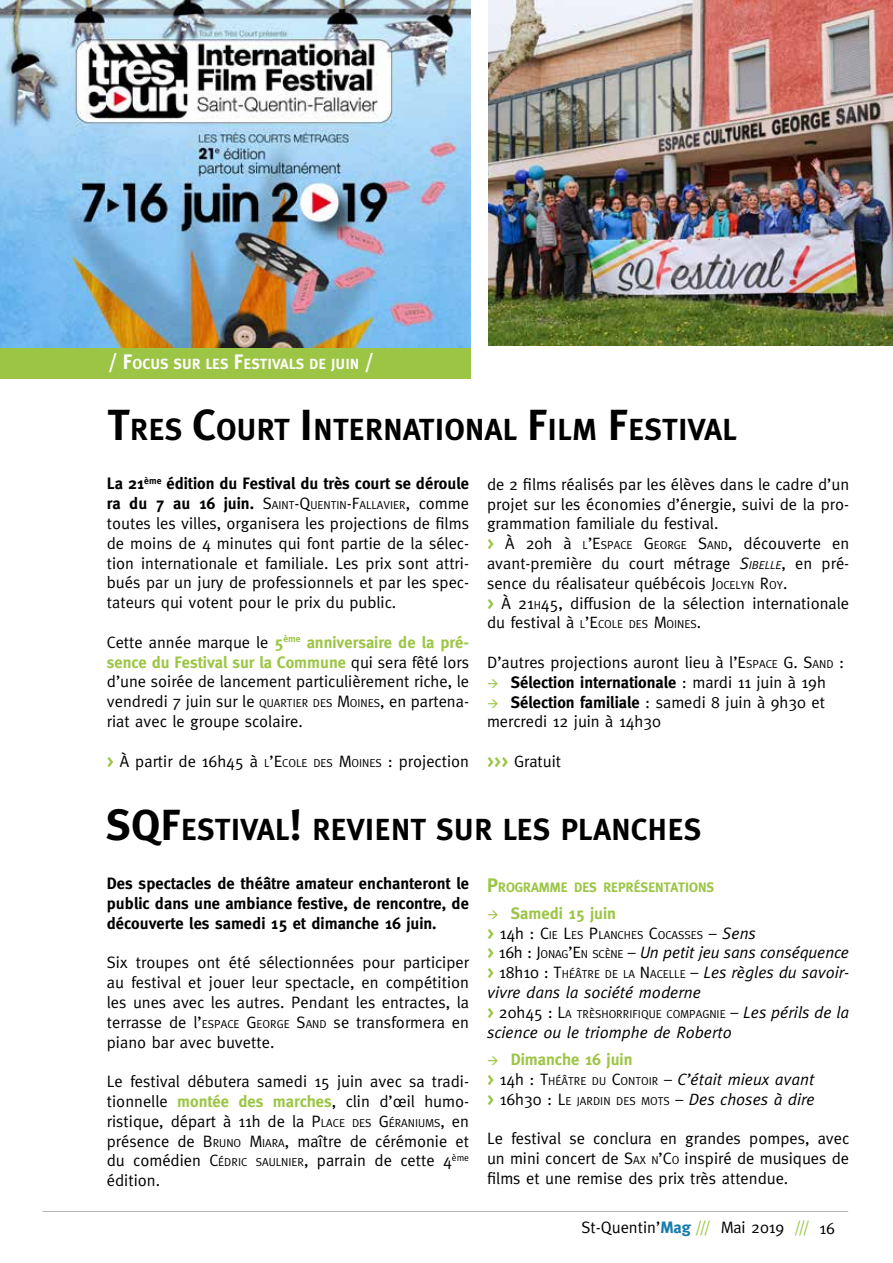
<style>
.page{position:relative;width:893px;height:1263px;background:#fff}
.page>*{position:absolute;margin:0;border:0;box-sizing:border-box;transform-origin:0 0}
.t1{font:700 30.45px "Meta Plus";color:#000}
.t2{font:16.5px/19.8px "Meta";color:#000;text-align:justify}
.t3{font:700 16.5px/19.8px "Meta";color:#000;text-align:justify}
.t4{font:italic 16.5px/19.8px "Meta";color:#000;text-align:justify}
.t5{font:700 16.5px "Meta";color:#9cc545}
.t6{font:700 14.7px "Meta Plus";color:#fff}
.t7{font:700 13.65px "Meta";color:#9cc545}
.t8{font:11.55px "Meta";color:#000}
.s1{font-size:21px}
.s2{font-size:43.5px}
.s3{font-weight:700;font-size:16.5px}
.s4{font-size:16.5px}
.s5{font-weight:700;color:#9cc545}
.s6{font-size:11.55px}
.s7{font-style:inherit}
.s8{font-style:italic}
.s9{font-style:italic;font-size:11.55px}
.s10{color:#9cc545}
.s11{font-weight:400}
.s12{font-weight:700}
.s13{font-size:19.5px}
.s14{font-weight:700;font-size:16.5px;color:#9cc545}
.s15{font-style:italic;font-size:16.5px}
.s16{font-weight:700;font-style:normal;color:#9cc545}
.s17{font-style:normal}
.s18{font-style:normal;font-size:11.55px}
.s19{font-weight:700;color:#167cac}
</style>
<div class="page">
<hr style="left:43px;top:1211px;width:805px;height:1px;background:#b3b2b2">
<div style="left:0;top:346px;width:470px;height:33px;background:#9cc545"></div>
<img style="left:0;top:0;width:470px;height:347px">
<img style="left:488px;top:0;width:405px;height:346px">
<p class="t6" style="left:108px;top:355px;width:268px"><span class="s1">/ F</span>OCUS SUR LES <span class="s1">F</span>ESTIVALS DE JUIN <span class="s1">/</span></p>
<h1 class="t1" style="left:107px;top:411px;width:631px"><span class="s2">T</span>RES <span class="s2">C</span>OURT <span class="s2">I</span> NTERNATIONAL <span class="s2">F</span>ILM <span class="s2">F</span>ESTIVAL</h1>
<p class="t3" style="left:107px;top:474px;width:364px">La 21<sup>ème</sup> édition du Festival du très court se déroule</p>
<p class="t8" style="left:107px;top:498px;width:364px"><span class="s3">ra du 7 au 16 juin</span><span class="s3">.</span> <span class="s4">S</span>AINT<span class="s4">-Q</span>UENTIN<span class="s4">-F</span>ALLAVIER<span class="s4">, comme</span></p>
<p class="t2" style="left:107px;top:513px;width:364px">toutes les villes, organisera les projections de films de moins de 4 minutes qui font partie de la sélec&shy;tion internationale et familiale. Les prix sont attri&shy;bués par un jury de professionnels et par les spec&shy;tateurs qui votent pour le prix du public.</p>
<p class="t2" style="left:107px;top:632px;width:364px">Cette année marque le <span class="s5">5</span><sup>ème</sup> <span class="s5">anniversaire de la pré&shy;sence du Festival sur la Commune</span> qui sera fêté lors d’une soirée de lancement particulièrement riche, le vendredi 7 juin sur le <span class="s6">QUARTIER DES</span> <span class="s7">M</span><span class="s6">OINES</span>, en partena&shy;riat avec le groupe scolaire.</p>
<p class="t2" style="left:107px;top:751px;width:364px"><span class="s5">&gt;</span> À partir de 16h45 à <span class="s6">L</span><span class="s7">’E</span><span class="s6">COLE DES</span> <span class="s7">M</span><span class="s6">OINES</span> <span class="s7">:</span> projection</p>
<p class="t2" style="left:487px;top:474px;width:364px;text-align:left">de 2 films réalisés par les élèves dans le cadre d’un projet sur les économies d’énergie, suivi de la pro&shy;grammation familiale du festival.<br><span class="s5">&gt;</span> À 20h à <span class="s6">L</span><span class="s7">’E</span><span class="s6">SPACE</span> <span class="s7">G</span> <span class="s6">EORGE</span> <span class="s7">S</span><span class="s6">AND</span><span class="s7">,</span> découverte en avant-première du court métrage <span class="s8">S</span><span class="s9">ibelle</span>, en pré&shy;sence du réalisateur québécois <span class="s7">J</span><span class="s6">OCELYN</span> <span class="s7">R</span><span class="s6">OY</span><span class="s7">.<br></span><span class="s5">&gt;</span> À <span class="s7">21</span><span class="s6">H</span><span class="s7">45</span>, diffusion de la sélection internationale</p>
<p class="t8" style="left:487px;top:618px;width:216px"><span class="s4">du festival à</span> L<span class="s4">’E</span>COLE DES <span class="s4">M</span>OINES<span class="s4">.</span></p>
<p class="t2" style="left:487px;top:652px;width:358px">D’autres projections auront lieu à l’<span class="s7">E</span><span class="s6">SPACE</span> <span class="s7">G. S</span><span class="s6">AND</span> :</p>
<p class="t3" style="left:487px;top:672px;width:340px"><span class="s10">→</span> Sélection internationale <span class="s11">: mardi 11 juin à 19h</span></p>
<p class="t2" style="left:487px;top:692px;width:340px"><span class="s10">→</span> <span class="s12">Sélection familiale</span> : samedi 8 juin à 9h30 et mercredi 12 juin à 14h30</p>
<p class="t2" style="left:487px;top:751px;width:76px"><span class="s5">&gt;&gt;&gt;</span> Gratuit</p>
<h1 class="t1" style="left:106px;top:812px;width:597px"><span class="s2">SQF</span>ESTIVAL<span class="s2">!</span> REVIENT SUR LES PLANCHES</h1>
<p class="t3" style="left:107px;top:873px;width:364px">Des spectacles de théâtre amateur enchanteront le public dans une ambiance festive, de rencontre, de découverte les samedi 15 et dimanche 16 juin.</p>
<p class="t2" style="left:107px;top:952px;width:364px">Six troupes ont été sélectionnées pour participer au festival et jouer leur spectacle, en compétition les unes avec les autres. Pendant les entractes, la terrasse de l’<span class="s6">ESPACE</span> <span class="s7">G</span> <span class="s6">EORGE</span> <span class="s7">S</span><span class="s6">AND</span> se transformera en piano bar avec buvette.</p>
<p class="t2" style="left:107px;top:1071px;width:364px">Le festival débutera samedi 15 juin avec sa tradi&shy;tionnelle <span class="s5">montée des marches</span>, clin d’œil humo&shy;ristique, départ à 11h de la <span class="s7">P</span><span class="s6">LACE DES</span> <span class="s7">G</span> <span class="s6">ÉRANIUMS</span>, en présence de <span class="s7">B</span><span class="s6">RUNO</span> <span class="s7">M</span><span class="s6">IARA</span>, maître de cérémonie et du comédien <span class="s7">C</span><span class="s6">ÉDRIC SAULNIER</span>, parrain de cette 4<sup>ème </sup>édition.</p>
<p class="t7" style="left:487px;top:879px;width:229px"><span class="s13">P</span>ROGRAMME DES REPRÉSENTATIONS</p>
<p class="t5" style="left:487px;top:903px;width:131px">→ Samedi 15 juin</p>
<p class="t8" style="left:487px;top:928px;width:270px"><span class="s14">&gt;</span> <span class="s4">14h :</span> <span class="s4">C</span>IE <span class="s4">L</span> ES <span class="s4">P</span>LANCHES <span class="s4">C</span>OCASSES <span class="s4">–</span> <span class="s15">Sens</span></p>
<p class="t4" style="left:487px;top:942px;width:364px"><span class="s16">&gt;</span> <span class="s17">16h :</span> <span class="s17">J</span><span class="s18">ONAG</span><span class="s17">’E</span> <span class="s18">N SCÈNE</span> <span class="s17">–</span> Un petit jeu sans conséquence <span class="s16">&gt;</span> <span class="s17">18h10 :</span> <span class="s17">T</span><span class="s18">HÉÂTRE DE LA</span> <span class="s17">N</span> <span class="s18">ACELLE</span> <span class="s17">–</span> Les règles du savoir&shy;vivre dans la société moderne</p>
<p class="t8" style="left:487px;top:1007px;width:364px"><span class="s14">&gt;</span> <span class="s4">20h45 :</span> <span class="s4">L</span>A TRÈSHORRIFIQUE COMPAGNIE <span class="s4">–</span> <span class="s15">Les périls de la</span></p>
<p class="t4" style="left:487px;top:1022px;width:246px">science ou le triomphe de Roberto</p>
<p class="t4" style="left:487px;top:1049px;width:329px"><span class="s10">→</span> <span class="s16">Dimanche 16 juin<br>&gt;</span> <span class="s17">14h :</span> <span class="s17">T</span><span class="s18">HÉÂTRE DU</span> <span class="s17">C</span><span class="s18">ONTOIR</span> <span class="s17">–</span> C’était mieux avant</p>
<p class="t8" style="left:487px;top:1094px;width:329px"><span class="s14">&gt;</span> <span class="s4">16h30 :</span> <span class="s4">L</span> E JARDIN DES MOTS <span class="s4">–</span> <span class="s15">Des choses à dire</span></p>
<p class="t2" style="left:487px;top:1128px;width:364px">Le festival se conclura en grandes pompes, avec un mini concert de <span class="s7">S</span><span class="s6">AX N</span><span class="s7">’C</span><span class="s6">O</span> inspiré de musiques de films et une remise des prix très attendue.</p>
<p class="t2" style="left:581px;top:1217px;width:255px">St-Quentin’<span class="s19">Mag</span> <span class="s10">///</span> Mai 2019 <span class="s10">///</span> 16</p>
</div>
